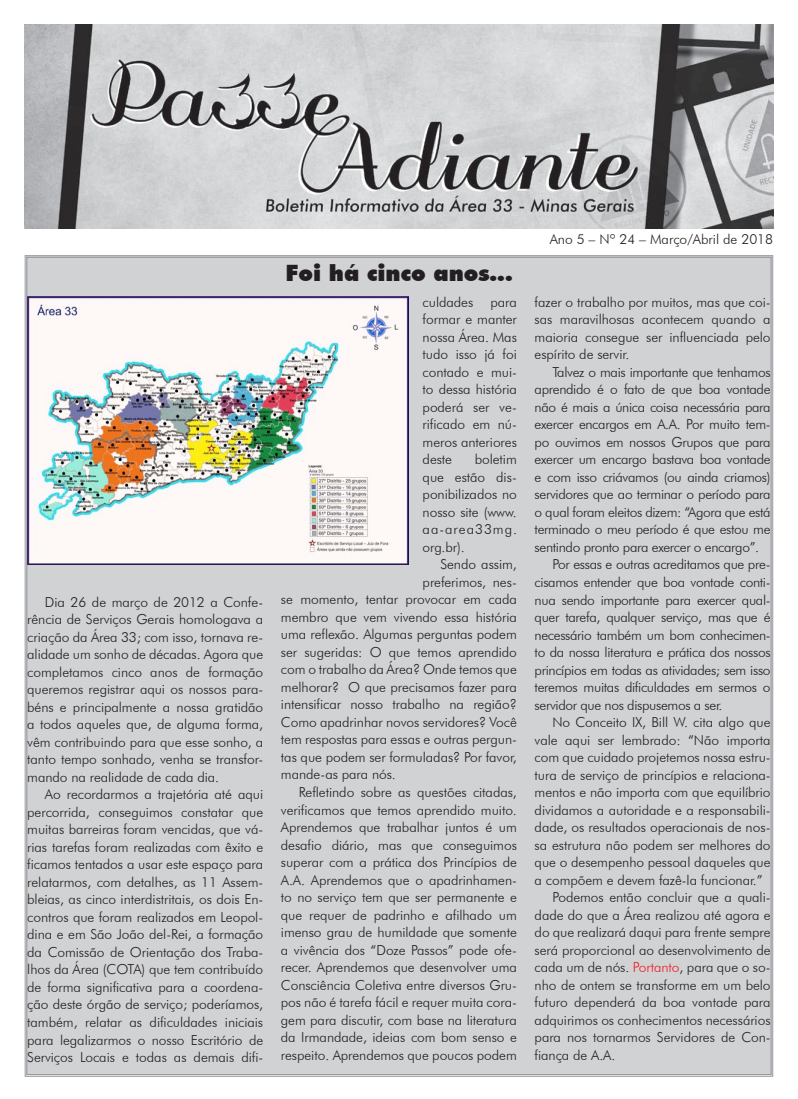
<style>
.page{position:relative;width:798px;height:1099px;background:#fff}
.page>*{position:absolute;margin:0;border:0;box-sizing:border-box;transform-origin:0 0}
.t1{font:900 22.5px "Futura BT";color:#231f20}
.t2{font:300 13.75px/17.5px "Futura BT";letter-spacing:-.005em;color:#231f20;text-align:justify}
.t3{font:300 13.75px "Futura BT";letter-spacing:-.025em;color:#231f20}
.s1{color:#ee1d23}
</style>
<div class="page">
<div style="left:24px;top:255px;width:749px;height:822px;background:#d1d2d4"></div>
<img style="left:25px;top:25px;width:747px;height:203px">
<img style="left:28px;top:297px;width:380px;height:267px">
<p class="t2" style="left:27px;top:593px;width:237px;text-indent:18px">Dia 26 de março de 2012 a Confe&shy;rência de Serviços Gerais homologava a criação da Área 33; com isso, tornava re&shy;alidade um sonho de décadas. Agora que completamos cinco anos de formação queremos registrar aqui os nossos para&shy;béns e principalmente a nossa gratidão a todos aqueles que, de alguma forma, vêm contribuindo para que esse sonho, a tanto tempo sonhado, venha se transfor&shy;mando na realidade de cada dia.</p>
<p class="t2" style="left:27px;top:785px;width:237px;text-indent:18px">Ao recordarmos a trajetória até aqui percorrida, conseguimos constatar que muitas barreiras foram vencidas, que vá&shy;rias tarefas foram realizadas com êxito e ficamos tentados a usar este espaço para relatarmos, com detalhes, as 11 Assem&shy;bleias, as cinco interdistritais, os dois En&shy;contros que foram realizados em Leopol&shy;dina e em São João del-Rei, a formação da Comissão de Orientação dos Traba&shy;lhos da Área (COTA) que tem contribuído de forma significativa para a coordena&shy;ção deste órgão de serviço; poderíamos, também, relatar as dificuldades iniciais para legalizarmos o nosso Escritório de Serviços Locais e todas as demais difi-</p>
<h1 class="t1" style="left:285px;top:259px;width:228px">Foi há cinco anos...</h1>
<p class="t2" style="left:422px;top:293px;width:52px">culdades</p>
<p class="t2" style="left:422px;top:293px;width:96px;text-indent:68px">para formar e manter nossa Área. Mas tudo isso já foi contado e mui&shy;to dessa história poderá ser ve&shy;rificado em nú&shy;meros anteriores deste</p>
<p class="t2" style="left:422px;top:450px;width:96px;text-indent:52px">boletim que estão dis&shy;ponibilizados no nosso site (www. aa-area33mg. org.br).</p>
<p class="t2" style="left:440px;top:555px;width:78px">Sendo assim,</p>
<p class="t2" style="left:422px;top:573px;width:96px">preferimos, nes-</p>
<p class="t2" style="left:281px;top:590px;width:237px">se momento, tentar provocar em cada</p>
<p class="t2" style="left:281px;top:608px;width:237px">membro que vem vivendo essa história</p>
<p class="t2" style="left:281px;top:625px;width:237px">uma reflexão. Algumas perguntas podem</p>
<p class="t2" style="left:281px;top:643px;width:237px">ser sugeridas: O que temos aprendido</p>
<p class="t2" style="left:281px;top:660px;width:237px">com o trabalho da Área? Onde temos que</p>
<p class="t2" style="left:281px;top:678px;width:237px">melhorar? O que precisamos fazer para</p>
<p class="t2" style="left:281px;top:695px;width:237px">intensificar nosso trabalho na região?</p>
<p class="t2" style="left:281px;top:713px;width:237px">Como apadrinhar novos servidores? Você</p>
<p class="t2" style="left:281px;top:730px;width:237px">tem respostas para essas e outras pergun-</p>
<p class="t2" style="left:281px;top:748px;width:237px">tas que podem ser formuladas? Por favor,</p>
<p class="t2" style="left:281px;top:765px;width:116px">mande-as para nós.</p>
<p class="t2" style="left:298px;top:783px;width:220px">Refletindo sobre as questões citadas,</p>
<p class="t2" style="left:281px;top:800px;width:237px">verificamos que temos aprendido muito.</p>
<p class="t2" style="left:281px;top:818px;width:237px">Aprendemos que trabalhar juntos é um</p>
<p class="t2" style="left:281px;top:835px;width:237px">desafio diário, mas que conseguimos</p>
<p class="t2" style="left:281px;top:853px;width:237px">superar com a prática dos Princípios de</p>
<p class="t2" style="left:281px;top:870px;width:237px">A.A. Aprendemos que o apadrinhamen-</p>
<p class="t2" style="left:281px;top:888px;width:237px">to no serviço tem que ser permanente e</p>
<p class="t2" style="left:281px;top:905px;width:237px">que requer de padrinho e afilhado um</p>
<p class="t2" style="left:281px;top:923px;width:237px">imenso grau de humildade que somente</p>
<p class="t2" style="left:281px;top:940px;width:237px">a vivência dos “Doze Passos” pode ofe-</p>
<p class="t2" style="left:281px;top:958px;width:237px">recer. Aprendemos que desenvolver uma</p>
<p class="t2" style="left:281px;top:975px;width:237px">Consciência Coletiva entre diversos Gru-</p>
<p class="t2" style="left:281px;top:993px;width:237px">pos não é tarefa fácil e requer muita cora-</p>
<p class="t2" style="left:281px;top:1010px;width:237px">gem para discutir, com base na literatura</p>
<p class="t2" style="left:281px;top:1028px;width:237px">da Irmandade, ideias com bom senso e</p>
<p class="t2" style="left:281px;top:1045px;width:237px">respeito. Aprendemos que poucos podem</p>
<p class="t2" style="left:549px;top:230px;width:225px">Ano 5 – Nº 24 – Março/Abril de 2018</p>
<p class="t2" style="left:534px;top:293px;width:237px">fazer o trabalho por muitos, mas que coi&shy;sas maravilhosas acontecem quando a maioria consegue ser influenciada pelo espírito de servir.</p>
<p class="t3" style="left:552px;top:363px;width:220px">Talvez o mais importante que tenhamos</p>
<p class="t3" style="left:534px;top:381px;width:237px">aprendido é o fato de que boa vontade</p>
<p class="t3" style="left:534px;top:398px;width:237px">não é mais a única coisa necessária para</p>
<p class="t3" style="left:534px;top:416px;width:237px">exercer encargos em A.A. Por muito tem-</p>
<p class="t3" style="left:534px;top:433px;width:237px">po ouvimos em nossos Grupos que para</p>
<p class="t3" style="left:534px;top:451px;width:237px">exercer um encargo bastava boa vontade</p>
<p class="t3" style="left:534px;top:468px;width:237px">e com isso criávamos (ou ainda criamos)</p>
<p class="t3" style="left:534px;top:486px;width:237px">servidores que ao terminar o período para</p>
<p class="t3" style="left:534px;top:503px;width:237px">o qual foram eleitos dizem: “Agora que está</p>
<p class="t3" style="left:534px;top:521px;width:237px">terminado o meu período é que estou me</p>
<p class="t3" style="left:534px;top:538px;width:226px">sentindo pronto para exercer o encargo”.</p>
<p class="t3" style="left:552px;top:556px;width:220px">Por essas e outras acreditamos que pre-</p>
<p class="t3" style="left:534px;top:573px;width:237px">cisamos entender que boa vontade conti-</p>
<p class="t3" style="left:534px;top:591px;width:237px">nua sendo importante para exercer qual-</p>
<p class="t3" style="left:534px;top:608px;width:237px">quer tarefa, qualquer serviço, mas que é</p>
<p class="t3" style="left:534px;top:626px;width:237px">necessário também um bom conhecimen-</p>
<p class="t3" style="left:534px;top:643px;width:237px">to da nossa literatura e prática dos nossos</p>
<p class="t3" style="left:534px;top:661px;width:237px">princípios em todas as atividades; sem isso</p>
<p class="t3" style="left:534px;top:678px;width:237px">teremos muitas dificuldades em sermos o</p>
<p class="t3" style="left:534px;top:696px;width:189px">servidor que nos dispusemos a ser.</p>
<p class="t2" style="left:552px;top:713px;width:220px">No Conceito IX, Bill W. cita algo que</p>
<p class="t2" style="left:534px;top:730px;width:237px">vale aqui ser lembrado: “Não importa</p>
<p class="t2" style="left:534px;top:748px;width:237px">com que cuidado projetemos nossa estru-</p>
<p class="t2" style="left:534px;top:765px;width:237px">tura de serviço de princípios e relaciona-</p>
<p class="t2" style="left:534px;top:783px;width:237px">mentos e não importa com que equilíbrio</p>
<p class="t2" style="left:534px;top:800px;width:237px">dividamos a autoridade e a responsabili-</p>
<p class="t2" style="left:534px;top:818px;width:237px">dade, os resultados operacionais de nos-</p>
<p class="t2" style="left:534px;top:836px;width:237px">sa estrutura não podem ser melhores do</p>
<p class="t2" style="left:534px;top:853px;width:237px">que o desempenho pessoal daqueles que</p>
<p class="t2" style="left:534px;top:871px;width:229px">a compõem e devem fazê-la funcionar.”</p>
<p class="t2" style="left:552px;top:888px;width:220px">Podemos então concluir que a quali-</p>
<p class="t2" style="left:534px;top:906px;width:237px">dade do que a Área realizou até agora e</p>
<p class="t2" style="left:534px;top:923px;width:237px">do que realizará daqui para frente sempre</p>
<p class="t2" style="left:534px;top:941px;width:237px">será proporcional ao desenvolvimento de</p>
<p class="t2" style="left:534px;top:958px;width:237px">cada um de nós. <span class="s1">Portanto</span>, para que o so-</p>
<p class="t2" style="left:534px;top:976px;width:237px">nho de ontem se transforme em um belo</p>
<p class="t2" style="left:534px;top:993px;width:237px">futuro dependerá da boa vontade para</p>
<p class="t2" style="left:534px;top:1011px;width:237px">adquirimos os conhecimentos necessários</p>
<p class="t2" style="left:534px;top:1028px;width:237px">para nos tornarmos Servidores de Con-</p>
<p class="t2" style="left:534px;top:1046px;width:82px">fiança de A.A.</p>
</div>
